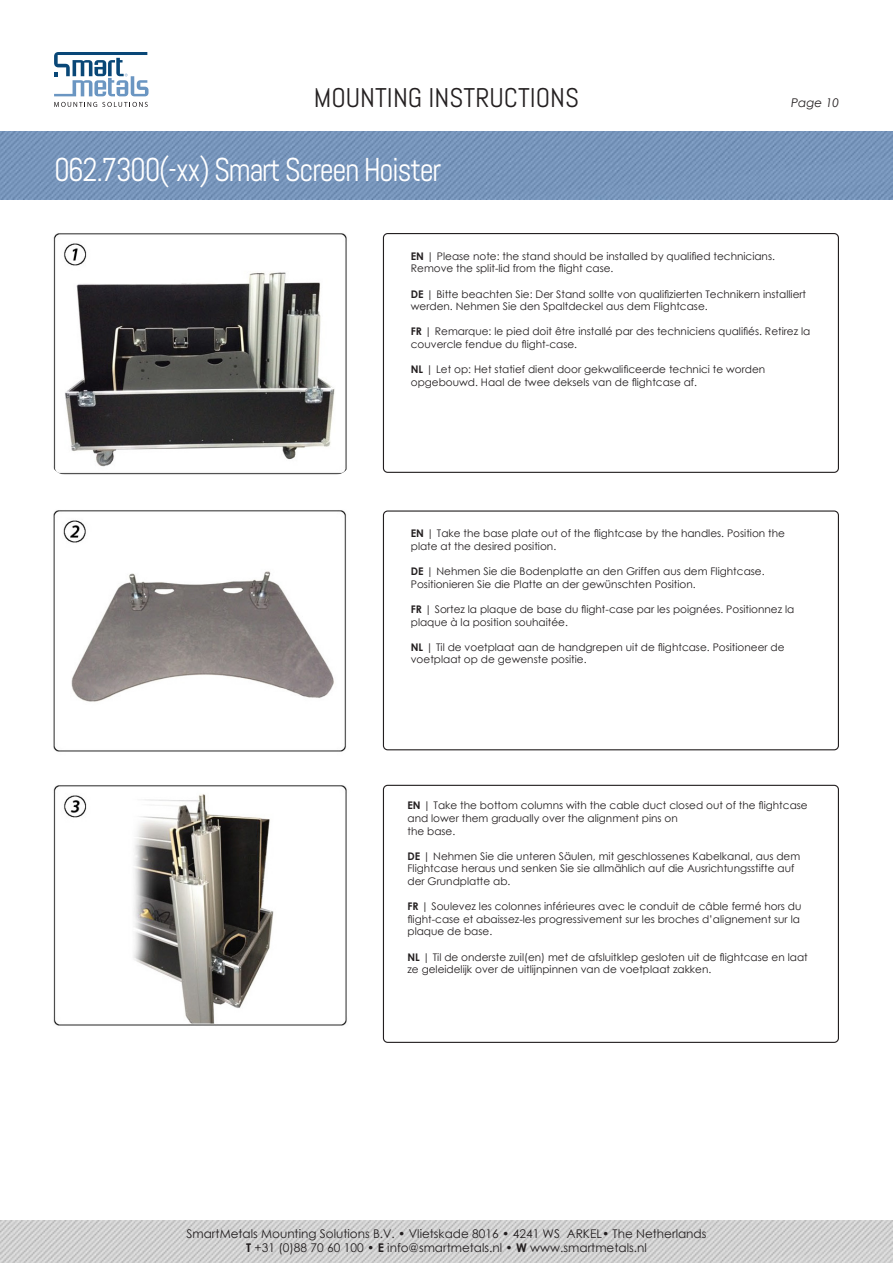
<style>
.page{position:relative;width:893px;height:1263px;background:#fff}
.page>*{position:absolute;margin:0;border:0;box-sizing:border-box;transform-origin:0 0}
.t1{font:33px "Abel";letter-spacing:-.045em;color:#fff;scale:.94 1}
.t2{font:27px "Abel";color:#231f20}
.t3{font:12px/14.4px "Century Gothic";color:#231f20;text-align:center}
.t4{font:italic 12px "Century Gothic";color:#231f20}
.Hoofdstuk_titel{font:10.5px/12.6px "Century Gothic";color:#231f20}
.s1{font-weight:700}
</style>
<div class="page">
<img style="left:0;top:132px;width:893px;height:68px">
<img style="left:0;top:1220px;width:893px;height:43px">
<svg style="left:54px;top:102px;width:94px;height:5px"></svg>
<svg style="left:54px;top:52px;width:95px;height:44px"></svg>
<img style="left:53px;top:233px;width:294px;height:242px">
<img style="left:53px;top:510px;width:293px;height:242px">
<img style="left:53px;top:785px;width:294px;height:241px">
<div style="left:383px;top:233px;width:456px;height:240px;border:1px solid #231f20;border-radius:4px"></div>
<div style="left:383px;top:510px;width:456px;height:240px;border:1px solid #231f20;border-radius:4px"></div>
<div style="left:383px;top:785px;width:456px;height:258px;border:1px solid #231f20;border-radius:4px"></div>
<h2 class="t2" style="left:314px;top:81px;width:267px">MOUNTING INSTRUCTIONS</h2>
<h1 class="t1" style="left:54px;top:149px;width:414px">062.7300(-xx) Smart Screen Hoister</h1>
<p class="t4" style="left:791px;top:94px;width:49px">Page 10</p>
<p class="Hoofdstuk_titel" style="left:411px;top:250px;width:366px"><span class="s1">EN</span> | Please note: the stand should be installed by qualified technicians.<br>Remove the split-lid from the flight case.</p>
<p class="Hoofdstuk_titel" style="left:411px;top:287px;width:397px"><span class="s1">DE</span> | Bitte beachten Sie: Der Stand sollte von qualifizierten Technikern installiert werden. Nehmen Sie den Spaltdeckel aus dem Flightcase.</p>
<p class="Hoofdstuk_titel" style="left:411px;top:325px;width:401px"><span class="s1">FR</span> | Remarque: le pied doit être installé par des techniciens qualifiés. Retirez la couvercle fendue du flight-case.</p>
<p class="Hoofdstuk_titel" style="left:411px;top:363px;width:356px"><span class="s1">NL</span> | Let op: Het statief dient door gekwalificeerde technici te worden opgebouwd. Haal de twee deksels van de flightcase af.</p>
<p class="Hoofdstuk_titel" style="left:411px;top:527px;width:376px"><span class="s1">EN</span> | Take the base plate out of the flightcase by the handles. Position the plate at the desired position.</p>
<p class="Hoofdstuk_titel" style="left:411px;top:565px;width:355px"><span class="s1">DE</span> | Nehmen Sie die Bodenplatte an den Griffen aus dem Flightcase.<br>Positionieren Sie die Platte an der gewünschten Position.</p>
<p class="Hoofdstuk_titel" style="left:411px;top:603px;width:385px"><span class="s1">FR</span> | Sortez la plaque de base du flight-case par les poignées. Positionnez la plaque à la position souhaitée.</p>
<p class="Hoofdstuk_titel" style="left:411px;top:640px;width:375px"><span class="s1">NL</span> | Til de voetplaat aan de handgrepen uit de flightcase. Positioneer de voetplaat op de gewenste positie.</p>
<p class="Hoofdstuk_titel" style="left:407px;top:799px;width:402px"><span class="s1">EN</span> | Take the bottom columns with the cable duct closed out of the flightcase and lower them gradually over the alignment pins on</p>
<p class="Hoofdstuk_titel" style="left:407px;top:824px;width:49px">the base.</p>
<p class="Hoofdstuk_titel" style="left:407px;top:850px;width:394px"><span class="s1">DE</span> | Nehmen Sie die unteren Säulen, mit geschlossenes Kabelkanal, aus dem<br>Flightcase heraus und senken Sie sie allmählich auf die Ausrichtungsstifte auf der Grundplatte ab.</p>
<p class="Hoofdstuk_titel" style="left:407px;top:900px;width:395px"><span class="s1">FR</span> | Soulevez les colonnes inférieures avec le conduit de câble fermé hors du flight-case et abaissez-les progressivement sur les broches d’alignement sur la plaque de base.</p>
<p class="Hoofdstuk_titel" style="left:407px;top:950px;width:402px"><span class="s1">NL</span> | Til de onderste zuil(en) met de afsluitklep gesloten uit de flightcase en laat ze geleidelijk over de uitlijnpinnen van de voetplaat zakken.</p>
<p class="t3" style="left:187px;top:1226px;width:521px">SmartMetals Mounting Solutions B.V. • Vlietskade 8016 • 4241 WS ARKEL• The Netherlands<br><span class="s1">T</span> +31 (0)88 70 60 100 • <span class="s1">E</span> info@smartmetals.nl • <span class="s1">W</span> www.smartmetals.nl</p>
</div>
